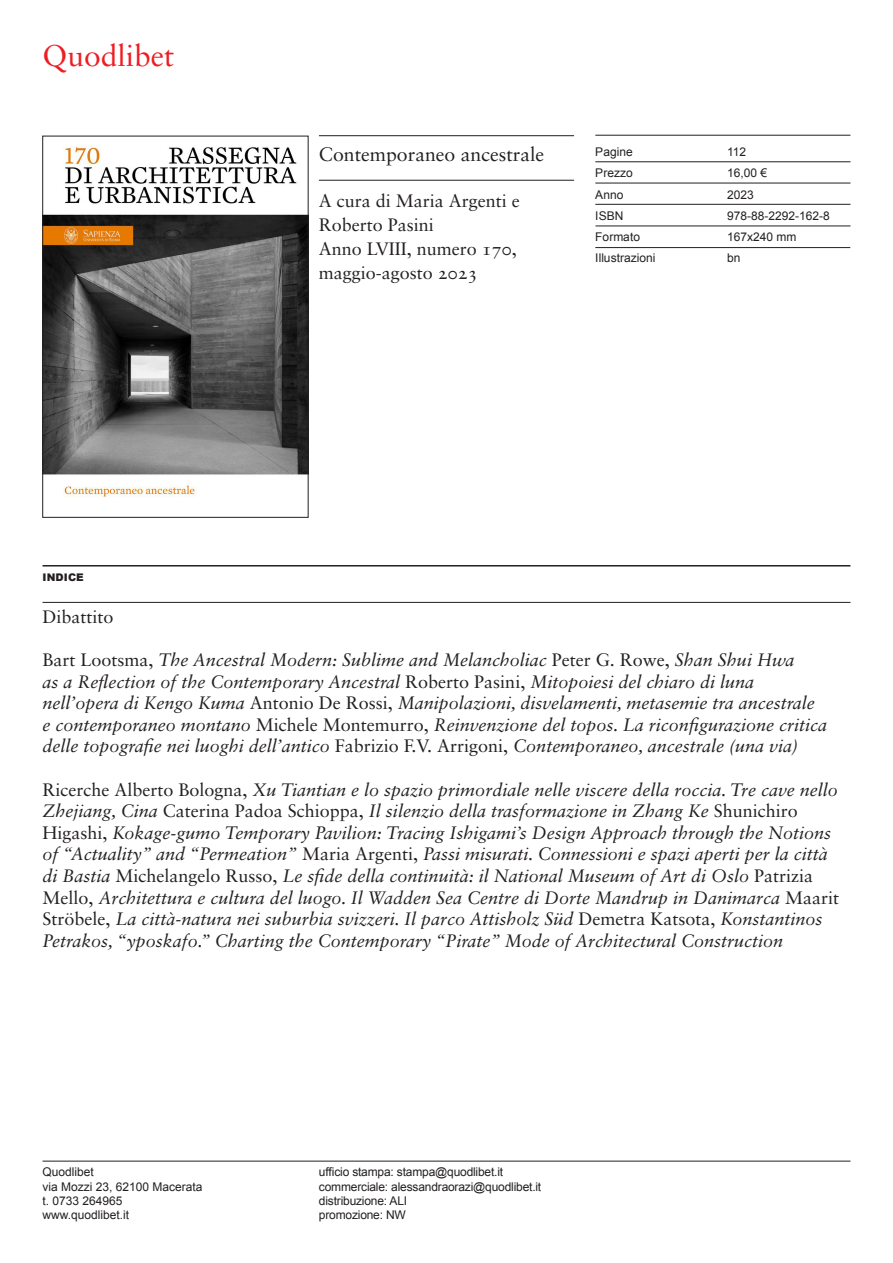
<style>
.page{position:relative;width:893px;height:1263px;background:#fff}
.page>*{position:absolute;margin:0;border:0;box-sizing:border-box;transform-origin:0 0}
.t1{font:30px "Sabon Roman Os F";color:#ee1d23}
.t2{font:19.5px "Sabon Roman Os F";color:#231f20}
.t3{font:18px/21.6px "Sabon Italic Os F";color:#231f20}
.t4{font:18px/24px "Sabon Roman Os F";color:#231f20}
.t5{font:12px "Arial";color:#231f20}
.t6{font:900 10.5px "Arial";letter-spacing:.01em;color:#231f20}
.s1{font-family:"Sabon Roman Os F"}
</style>
<div class="page">
<hr style="left:319px;top:180px;width:255px;height:1px;background:#231f20">
<hr style="left:43px;top:565px;width:807px;height:1px;background:#231f20">
<hr style="left:43px;top:602px;width:807px;height:1px;background:#231f20">
<hr style="left:43px;top:1161px;width:807px;height:1px;background:#231f20">
<img style="left:45px;top:146px;width:261px;height:351px">
<div style="left:43px;top:136px;width:265px;height:381px;border:1px solid #231f20"></div>
<hr style="left:595px;top:135px;width:255px;height:1px;background:#231f20">
<hr style="left:595px;top:162px;width:255px;height:1px;background:#231f20">
<hr style="left:595px;top:183px;width:255px;height:1px;background:#231f20">
<hr style="left:595px;top:204px;width:255px;height:1px;background:#231f20">
<hr style="left:595px;top:226px;width:255px;height:1px;background:#231f20">
<hr style="left:595px;top:247px;width:255px;height:1px;background:#231f20">
<hr style="left:319px;top:135px;width:255px;height:1px;background:#231f20">
<p class="t1" style="left:43px;top:38px;width:133px">Quodlibet</p>
<p class="t2" style="left:319px;top:143px;width:227px">Contemporaneo ancestrale</p>
<p class="t4" style="left:319px;top:188px;width:202px">A cura di Maria Argenti e<br>Roberto Pasini</p>
<p class="t4" style="left:319px;top:236px;width:199px">Anno LVIII, numero 170, maggio-agosto 2023</p>
<p class="t5" style="left:595px;top:144px;width:39px">Pagine</p>
<p class="t5" style="left:595px;top:165px;width:39px">Prezzo</p>
<p class="t5" style="left:595px;top:186px;width:30px">Anno</p>
<p class="t5" style="left:595px;top:208px;width:30px">ISBN</p>
<p class="t5" style="left:595px;top:229px;width:46px">Formato</p>
<p class="t5" style="left:595px;top:250px;width:62px">Illustrazioni</p>
<p class="t5" style="left:727px;top:144px;width:21px">112</p>
<p class="t5" style="left:727px;top:165px;width:42px">16,00 €</p>
<p class="t5" style="left:727px;top:186px;width:28px">2023</p>
<p class="t5" style="left:727px;top:208px;width:104px">978-88-2292-162-8</p>
<p class="t5" style="left:727px;top:229px;width:71px">167x240 mm</p>
<p class="t5" style="left:727px;top:250px;width:15px">bn</p>
<p class="t6" style="left:43px;top:570px;width:43px">INDICE</p>
<p class="t4" style="left:43px;top:604px;width:73px">Dibattito</p>
<p class="t3" style="left:43px;top:649px;width:786px"><span class="s1">Bart Lootsma,</span> The Ancestral Modern: Sublime and Melancholiac <span class="s1">Peter G. Rowe,</span> Shan Shui Hwa<br>as a Reflection of the Contemporary Ancestral <span class="s1">Roberto Pasini,</span> Mitopoiesi del chiaro di luna nell’opera di Kengo Kuma <span class="s1">Antonio De Rossi,</span> Manipolazioni, disvelamenti, metasemie tra ancestrale e contemporaneo montano <span class="s1">Michele Montemurro,</span> Reinvenzione del topos. La riconfigurazione critica delle topografie nei luoghi dell’antico <span class="s1">Fabrizio F.V. Arrigoni,</span> Contemporaneo, ancestrale (una via)</p>
<p class="t3" style="left:43px;top:778px;width:798px"><span class="s1">Ricerche Alberto Bologna,</span> Xu Tiantian e lo spazio primordiale nelle viscere della roccia. Tre cave nello Zhejiang, Cina <span class="s1">Caterina Padoa Schioppa,</span> Il silenzio della trasformazione in Zhang Ke <span class="s1">Shunichiro Higashi,</span> Kokage-gumo Temporary Pavilion: Tracing Ishigami’s Design Approach through the Notions of “Actuality” and “Permeation” <span class="s1">Maria Argenti,</span> Passi misurati. Connessioni e spazi aperti per la città di Bastia <span class="s1">Michelangelo Russo,</span> Le sfide della continuità: il National Museum of Art di Oslo <span class="s1">Patrizia Mello,</span> Architettura e cultura del luogo. Il Wadden Sea Centre di Dorte Mandrup in Danimarca <span class="s1">Maarit Ströbele,</span> La città-natura nei suburbia svizzeri. Il parco Attisholz Süd <span class="s1">Demetra Katsota,</span> Konstantinos Petrakos, “yposkafo.” Charting the Contemporary “Pirate” Mode of Architectural Construction</p>
<p class="t5" style="left:43px;top:1164px;width:53px">Quodlibet</p>
<p class="t5" style="left:43px;top:1178px;width:162px">via Mozzi 23, 62100 Macerata</p>
<p class="t5" style="left:43px;top:1193px;width:82px">t. 0733 264965</p>
<p class="t5" style="left:43px;top:1207px;width:88px">www.quodlibet.it</p>
<p class="t5" style="left:319px;top:1164px;width:186px">ufficio stampa: stampa@quodlibet.it</p>
<p class="t5" style="left:319px;top:1178px;width:224px">commerciale: alessandraorazi@quodlibet.it</p>
<p class="t5" style="left:319px;top:1193px;width:90px">distribuzione: ALI</p>
<p class="t5" style="left:319px;top:1207px;width:89px">promozione: NW</p>
</div>
